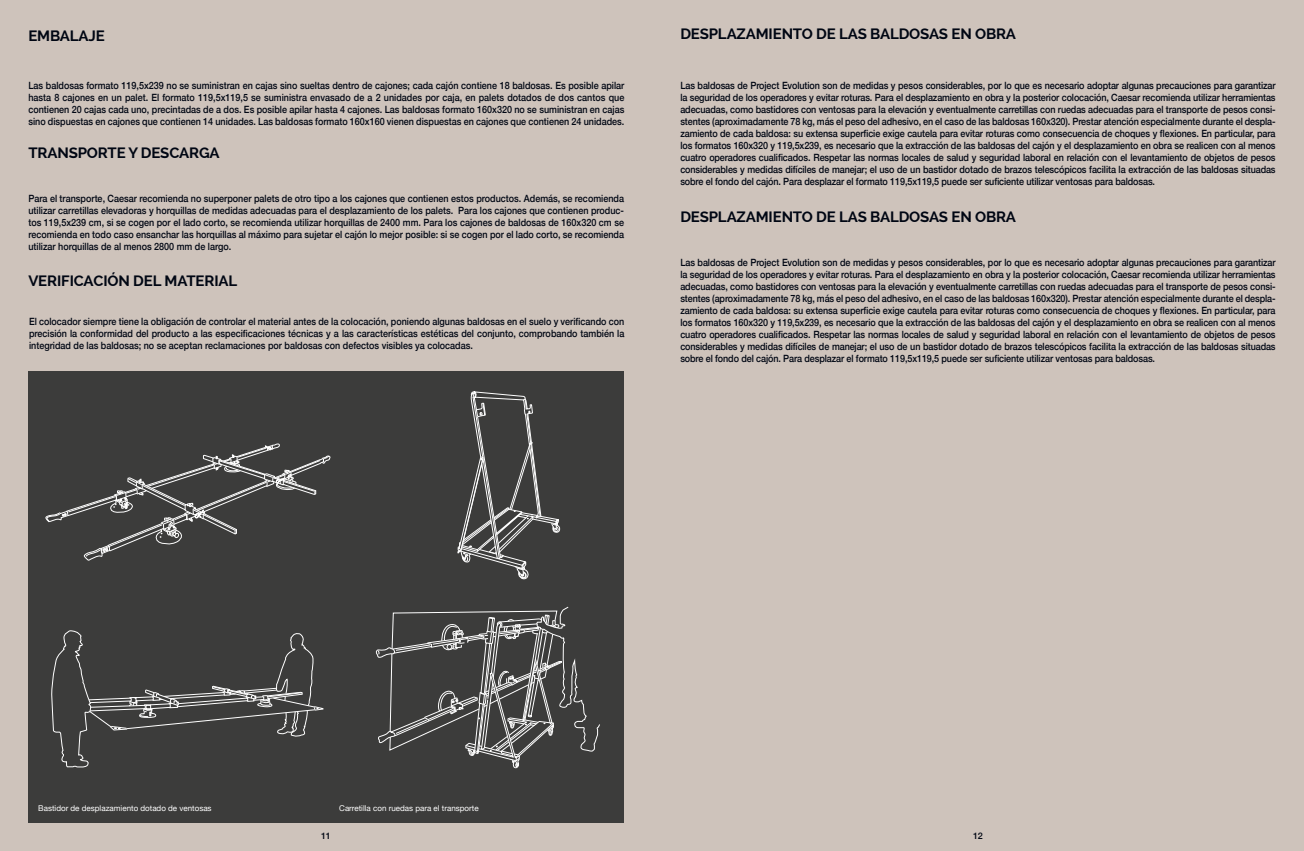
<style>
.page{position:relative;width:1304px;height:851px;background:#fff}
.page>*{position:absolute;margin:0;border:0;box-sizing:border-box;transform-origin:0 0}
.t1{font:700 15px "Raleway";letter-spacing:-.01em;color:#000613}
.t2{font:500 10px/12px "Helvetica Neue";color:#000613;text-align:justify;scale:.9 1}
.t3{font:500 9px "Helvetica Neue";color:#000613}
.t4{font:8px "Helvetica Neue";color:#fff}
</style>
<div class="page">
<div style="left:0;top:0;width:1304px;height:850px;background:#cec3bb"></div>
<div style="left:28px;top:371px;width:596px;height:451px;background:#3c3c3b"></div>
<svg style="left:52px;top:630px;width:271px;height:137px"></svg>
<svg style="left:45px;top:443px;width:285px;height:117px"></svg>
<svg style="left:376px;top:606px;width:224px;height:161px"></svg>
<svg style="left:458px;top:391px;width:102px;height:188px"></svg>
<h1 class="t1" style="left:28px;top:27px;width:78px">EMBALAJE</h1>
<p class="t2" style="left:28px;top:78px;width:664px">Las baldosas formato 119,5x239 no se suministran en cajas sino sueltas dentro de cajones; cada cajón contiene 18 baldosas. Es posible apilar hasta 8 cajones en un palet. El formato 119,5x119,5 se suministra envasado de a 2 unidades por caja, en palets dotados de dos cantos que contienen 20 cajas cada uno, precintadas de a dos. Es posible apilar hasta 4 cajones. Las baldosas formato 160x320 no se suministran en cajas sino dispuestas en cajones que contienen 14 unidades. Las baldosas formato 160x160 vienen dispuestas en cajones que contienen 24 unidades.</p>
<h1 class="t1" style="left:28px;top:144px;width:193px">TRANSPORTE Y DESCARGA</h1>
<p class="t2" style="left:28px;top:191px;width:663px">Para el transporte, Caesar recomienda no superponer palets de otro tipo a los cajones que contienen estos productos. Además, se recomienda utilizar carretillas elevadoras y horquillas de medidas adecuadas para el desplazamiento de los palets. Para los cajones que contienen produc&shy;tos 119,5x239 cm, si se cogen por el lado corto, se recomienda utilizar horquillas de 2400 mm. Para los cajones de baldosas de 160x320 cm se recomienda en todo caso ensanchar las horquillas al máximo para sujetar el cajón lo mejor posible: si se cogen por el lado corto, se recomienda utilizar horquillas de al menos 2800 mm de largo.</p>
<h1 class="t1" style="left:28px;top:272px;width:210px">VERIFICACIÓN DEL MATERIAL</h1>
<p class="t2" style="left:29px;top:314px;width:663px">El colocador siempre tiene la obligación de controlar el material antes de la colocación, poniendo algunas baldosas en el suelo y verificando con precisión la conformidad del producto a las especificaciones técnicas y a las características estéticas del conjunto, comprobando también la integridad de las baldosas; no se aceptan reclamaciones por baldosas con defectos visibles ya colocadas.</p>
<h1 class="t1" style="left:680px;top:25px;width:337px">DESPLAZAMIENTO DE LAS BALDOSAS EN OBRA</h1>
<p class="t2" style="left:680px;top:78px;width:663px">Las baldosas de Project Evolution son de medidas y pesos considerables, por lo que es necesario adoptar algunas precauciones para garantizar la seguridad de los operadores y evitar roturas. Para el desplazamiento en obra y la posterior colocación, Caesar recomienda utilizar herramientas adecuadas, como bastidores con ventosas para la elevación y eventualmente carretillas con ruedas adecuadas para el transporte de pesos consi&shy;stentes (aproximadamente 78 kg, más el peso del adhesivo, en el caso de las baldosas 160x320). Prestar atención especialmente durante el despla&shy;zamiento de cada baldosa: su extensa superficie exige cautela para evitar roturas como consecuencia de choques y flexiones. En particular, para los formatos 160x320 y 119,5x239, es necesario que la extracción de las baldosas del cajón y el desplazamiento en obra se realicen con al menos cuatro operadores cualificados. Respetar las normas locales de salud y seguridad laboral en relación con el levantamiento de objetos de pesos considerables y medidas difíciles de manejar; el uso de un bastidor dotado de brazos telescópicos facilita la extracción de las baldosas situadas sobre el fondo del cajón. Para desplazar el formato 119,5x119,5 puede ser suficiente utilizar ventosas para baldosas.</p>
<h1 class="t1" style="left:680px;top:208px;width:337px">DESPLAZAMIENTO DE LAS BALDOSAS EN OBRA</h1>
<p class="t2" style="left:680px;top:255px;width:663px">Las baldosas de Project Evolution son de medidas y pesos considerables, por lo que es necesario adoptar algunas precauciones para garantizar la seguridad de los operadores y evitar roturas. Para el desplazamiento en obra y la posterior colocación, Caesar recomienda utilizar herramientas adecuadas, como bastidores con ventosas para la elevación y eventualmente carretillas con ruedas adecuadas para el transporte de pesos consi&shy;stentes (aproximadamente 78 kg, más el peso del adhesivo, en el caso de las baldosas 160x320). Prestar atención especialmente durante el despla&shy;zamiento de cada baldosa: su extensa superficie exige cautela para evitar roturas como consecuencia de choques y flexiones. En particular, para los formatos 160x320 y 119,5x239, es necesario que la extracción de las baldosas del cajón y el desplazamiento en obra se realicen con al menos cuatro operadores cualificados. Respetar las normas locales de salud y seguridad laboral en relación con el levantamiento de objetos de pesos considerables y medidas difíciles de manejar; el uso de un bastidor dotado de brazos telescópicos facilita la extracción de las baldosas situadas sobre el fondo del cajón. Para desplazar el formato 119,5x119,5 puede ser suficiente utilizar ventosas para baldosas.</p>
<p class="t4" style="left:38px;top:802px;width:175px">Bastidor de desplazamiento dotado de ventosas</p>
<p class="t4" style="left:339px;top:802px;width:141px">Carretilla con ruedas para el transporte</p>
<p class="t3" style="left:321px;top:827px;width:11px">11</p>
<p class="t3" style="left:973px;top:827px;width:11px">12</p>
</div>
